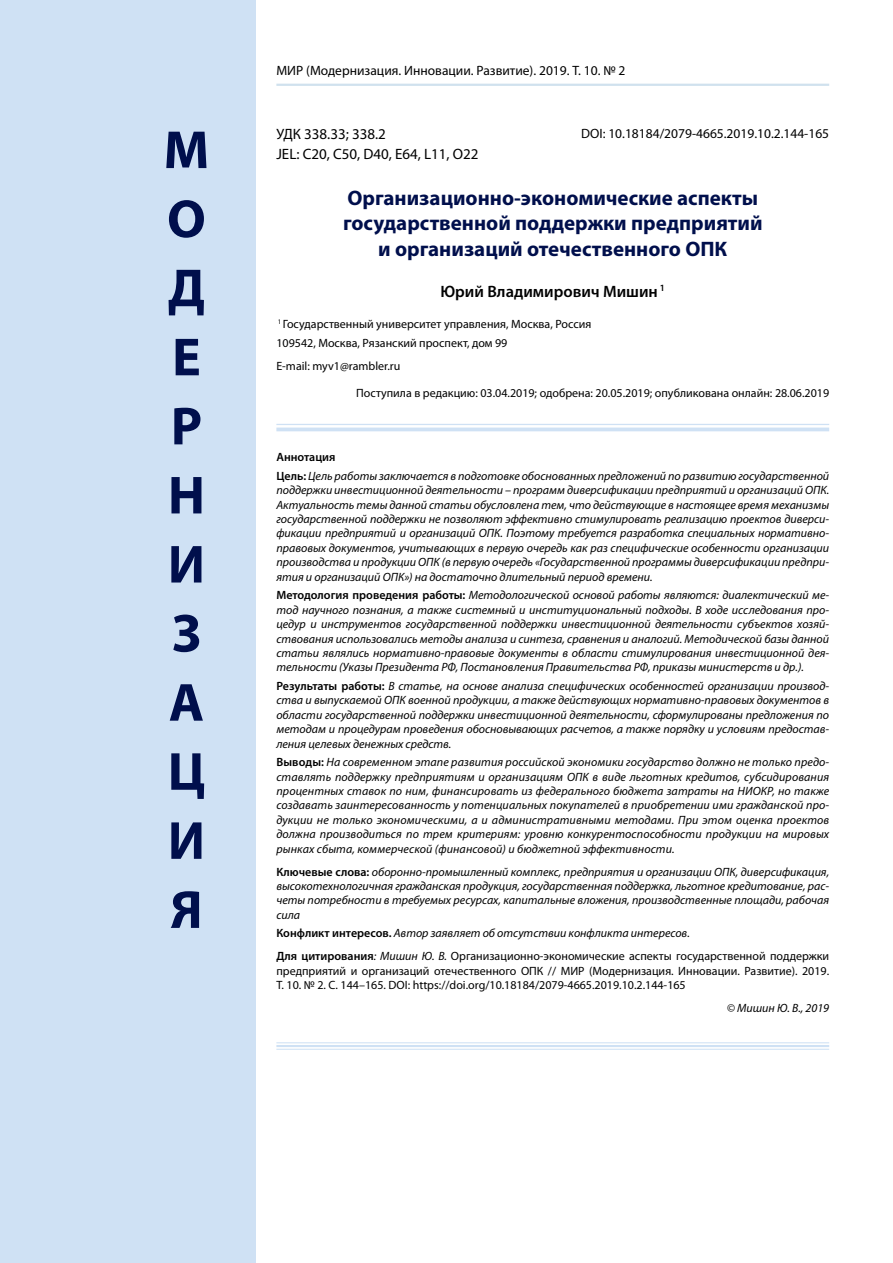
<style>
.page{position:relative;width:893px;height:1263px;background:#fff}
.page>*{position:absolute;margin:0;border:0;box-sizing:border-box;transform-origin:0 0}
.t1{font:700 54px/69px "Myriad Pro";color:#000f4c}
.t2{font:700 21px/25.2px "Myriad Pro";color:#000f4c;text-align:center}
.t3{font:600 16.5px "Myriad Pro";color:#000}
.t4{font:15px/19.8px "Myriad Pro";color:#000}
.t5{font:13.5px "Myriad Pro";color:#000}
.t6{font:italic 12px/14.4px "Myriad Pro";color:#000;text-align:justify}
.t7{font:12px/18.6px "Myriad Pro";color:#000}
.s1{font-weight:600;font-style:normal}
.s2{font-weight:600}
.s3{font-style:italic}
</style>
<div class="page">
<hr style="left:276px;top:424px;width:553px;height:1px;background:#cfe1f4">
<hr style="left:276px;top:428px;width:553px;height:3px;background:#cfe1f4">
<hr style="left:276px;top:1042px;width:553px;height:1px;background:#cfe1f4">
<hr style="left:276px;top:1045px;width:553px;height:2px;background:#cfe1f4">
<hr style="left:276px;top:1049px;width:553px;height:1px;background:#cfe1f4">
<div style="left:0;top:0;width:255px;height:1263px;background:#cfe1f4"></div>
<hr style="left:276px;top:84px;width:553px;height:2px;background:#d0e1ee">
<h1 class="t1" style="left:164px;top:114px;width:47px">М<br>О<br>Д<br>Е<br>Р<br>Н<br>И<br>З<br>А<br>Ц<br>И<br>Я</h1>
<p class="t5" style="left:276px;top:62px;width:351px">МИР (Модернизация. Инновации. Развитие). 2019. Т. 10. № 2</p>
<p class="t4" style="left:276px;top:124px;width:204px">УДК 338.33; 338.2<br>JEL: C20, C50, D40, E64, L11, O22</p>
<h2 class="t2" style="left:343px;top:185px;width:421px">Организационно-экономические аспекты государственной поддержки предприятий и организаций отечественного ОПК</h2>
<h3 class="t3" style="left:441px;top:280px;width:226px">Юрий Владимирович Мишин <sup>1</sup></h3>
<p class="t7" style="left:276px;top:314px;width:316px"><sup>1</sup> Государственный университет управления, Москва, Россия<br>109542, Москва, Рязанский проспект, дом 99</p>
<p class="t7" style="left:276px;top:356px;width:126px">E-mail: myv1@rambler.ru</p>
<p class="t7" style="left:356px;top:383px;width:474px">Поступила в редакцию: 03.04.2019; одобрена: 20.05.2019; опубликована онлайн: 28.06.2019</p>
<p class="t5" style="left:581px;top:126px;width:249px">DOI: 10.18184/2079-4665.2019.10.2.144-165</p>
<p class="t6" style="left:276px;top:448px;width:554px;line-height:18.6px"><span class="s1">Аннотация<br>Цель:</span> Цель работы заключается в подготовке обоснованных предложений по развитию государственной</p>
<p class="t6" style="left:276px;top:483px;width:554px">поддержки инвестиционной деятельности – программ диверсификации предприятий и организаций ОПК.<br>Актуальность темы данной статьи обусловлена тем, что действующие в настоящее время механизмы государственной поддержки не позволяют эффективно стимулировать реализацию проектов диверси&shy;фикации предприятий и организаций ОПК. Поэтому требуется разработка специальных нормативно&shy;правовых документов, учитывающих в первую очередь как раз специфические особенности организации производства и продукции ОПК (в первую очередь «Государственной программы диверсификации предпри&shy;ятия и организаций ОПК») на достаточно длительный период времени.</p>
<p class="t6" style="left:276px;top:588px;width:554px"><span class="s1">Методология проведения работы:</span> Методологической основой работы являются: диалектический ме&shy;тод научного познания, а также системный и институциональный подходы. В ходе исследования про&shy;цедур и инструментов государственной поддержки инвестиционной деятельности субъектов хозяй&shy;ствования использовались методы анализа и синтеза, сравнения и аналогий. Методической базы данной статьи являлись нормативно-правовые документы в области стимулирования инвестиционной дея&shy;тельности (Указы Президента РФ, Постановления Правительства РФ, приказы министерств и др.).</p>
<p class="t6" style="left:276px;top:678px;width:554px"><span class="s1">Результаты работы:</span> В статье, на основе анализа специфических особенностей организации производ&shy;ства и выпускаемой ОПК военной продукции, а также действующих нормативно-правовых документов в области государственной поддержки инвестиционной деятельности, сформулированы предложения по методам и процедурам проведения обосновывающих расчетов, а также порядку и условиям предостав&shy;ления целевых денежных средств.</p>
<p class="t6" style="left:276px;top:755px;width:554px"><span class="s1">Выводы:</span> На современном этапе развития российской экономики государство должно не только предо&shy;ставлять поддержку предприятиям и организациям ОПК в виде льготных кредитов, субсидирования процентных ставок по ним, финансировать из федерального бюджета затраты на НИОКР, но также создавать заинтересованность у потенциальных покупателей в приобретении ими гражданской про&shy;дукции не только экономическими, а и административными методами. При этом оценка проектов должна производиться по трем критериям: уровню конкурентоспособности продукции на мировых рынках сбыта, коммерческой (финансовой) и бюджетной эффективности.</p>
<p class="t6" style="left:276px;top:864px;width:554px"><span class="s1">Ключевые слова:</span> оборонно-промышленный комплекс, предприятия и организации ОПК, диверсификация, высокотехнологичная гражданская продукция, государственная поддержка, льготное кредитование, рас&shy;четы потребности в требуемых ресурсах, капитальные вложения, производственные площади, рабочая сила</p>
<p class="t7" style="left:276px;top:922px;width:554px;line-height:23px"><span class="s2">Конфликт интересов.</span> <span class="s3">Автор заявляет об отсутствии конфликта интересов.<br></span><span class="s2">Для цитирования</span><span class="s3">: Мишин Ю. В.</span> Организационно-экономические аспекты государственной поддержки</p>
<p class="t7" style="left:276px;top:963px;width:554px;line-height:14.4px">предприятий и организаций отечественного ОПК // МИР (Модернизация. Инновации. Развитие). 2019.<br>Т. 10. № 2. С. 144–165. DOI: https://doi.org/10.18184/2079-4665.2019.10.2.144-165</p>
<p class="t6" style="left:727px;top:1000px;width:104px">© Мишин Ю. В., 2019</p>
</div>
